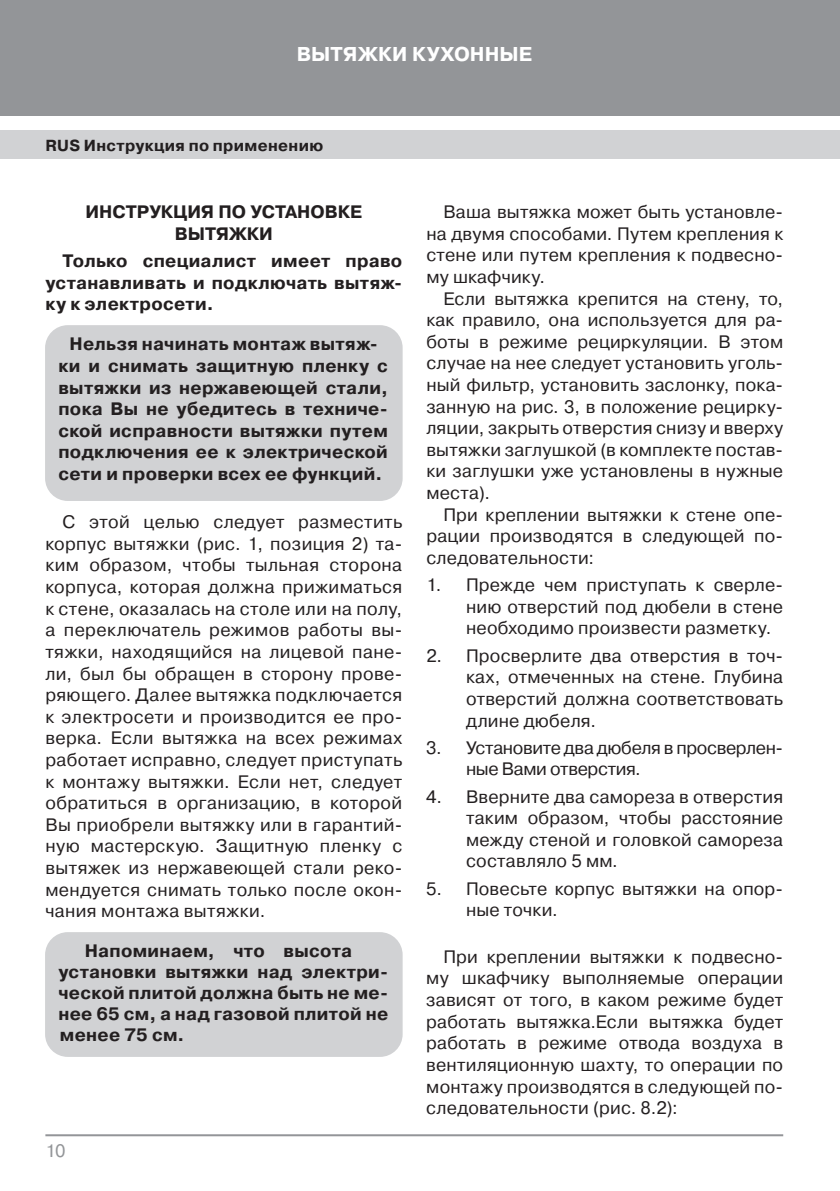
<style>
.page{position:relative;width:840px;height:1191px;background:#fff}
.page>*{position:absolute;margin:0;border:0;box-sizing:border-box;transform-origin:0 0}
.t1{font:700 20px "Pragmatica C";letter-spacing:.005em;color:#fff}
.t2{font:18px/21.6px "Pragmatica C";letter-spacing:.01em;color:#231f20;text-align:justify}
.t3{font:700 18px/21.6px "Pragmatica C";letter-spacing:.015em;color:#231f20;text-align:center}
.t4{font:18px/21.6px "Pragmatica C";letter-spacing:-.02em;color:#231f20}
.t5{font:18px "Pragmatica C";color:#939598}
.t6{font:700 16px "Pragmatica C";letter-spacing:.02em;color:#231f20}
</style>
<div class="page">
<div style="left:0;top:0;width:839px;height:116px;background:#939598"></div>
<div style="left:0;top:130px;width:839px;height:29px;background:#d1d2d4"></div>
<hr style="left:45px;top:1134px;width:737px;height:2px;background:#939598">
<div style="left:45px;top:325px;width:357px;height:176px;background:#d1d2d4;border-radius:23px"></div>
<div style="left:45px;top:932px;width:357px;height:125px;background:#d1d2d4;border-radius:23px"></div>
<p class="t1" style="left:296px;top:43px;width:237px">ВЫТЯЖКИ КУХОННЫЕ</p>
<p class="t6" style="left:45px;top:136px;width:279px">RUS Инструкция по применению</p>
<p class="t3" style="left:85px;top:201px;width:278px">ИНСТРУКЦИЯ ПО УСТАНОВКЕ<br>ВЫТЯЖКИ</p>
<p class="t3" style="left:45px;top:250px;width:358px;text-align:justify;text-indent:17px">Только специалист имеет право устанавливать и подключать вытяж&shy;ку к электросети.</p>
<p class="t3" style="left:58px;top:333px;width:331px">Нельзя начинать монтаж вытяж&shy;ки и снимать защитную пленку с вытяжки из нержавеющей стали, пока Вы не убедитесь в техниче&shy;ской исправности вытяжки путем подключения ее к электрической сети и проверки всех ее функций.</p>
<p class="t2" style="left:45px;top:511px;width:358px;text-indent:17px">С этой целью следует разместить корпус вытяжки (рис. 1, позиция 2) та&shy;ким образом, чтобы тыльная сторона корпуса, которая должна прижиматься к стене, оказалась на столе или на полу, а переключатель режимов работы вы&shy;тяжки, находящийся на лицевой пане&shy;ли, был бы обращен в сторону прове&shy;ряющего. Далее вытяжка подключается к электросети и производится ее про&shy;верка. Если вытяжка на всех режимах работает исправно, следует приступать к монтажу вытяжки. Если нет, следует обратиться в организацию, в которой Вы приобрели вытяжку или в гарантий&shy;ную мастерскую. Защитную пленку с вытяжек из нержавеющей стали реко&shy;мендуется снимать только после окон&shy;чания монтажа вытяжки.</p>
<p class="t3" style="left:58px;top:941px;width:331px;line-height:21px;text-align:left;text-indent:26px">Напоминаем, что высота установки вытяжки над электри&shy;ческой плитой должна быть не ме&shy;нее 65 см, а над газовой плитой не менее 75 см.</p>
<p class="t5" style="left:45px;top:1140px;width:22px">10</p>
<p class="t2" style="left:426px;top:201px;width:358px;text-indent:17px">Ваша вытяжка может быть установле&shy;на двумя способами. Путем крепления к стене или путем крепления к подвесно&shy;му шкафчику.</p>
<p class="t2" style="left:426px;top:288px;width:358px;text-indent:17px">Если вытяжка крепится на стену, то, как правило, она используется для ра&shy;боты в режиме рециркуляции. В этом случае на нее следует установить уголь&shy;ный фильтр, установить заслонку, пока&shy;занную на рис. 3, в положение рецирку&shy;ляции, закрыть отверстия снизу и вверху вытяжки заглушкой (в комплекте постав&shy;ки заглушки уже установлены в нужные места).</p>
<p class="t2" style="left:426px;top:504px;width:358px;text-indent:17px">При креплении вытяжки к стене опе&shy;рации производятся в следующей по&shy;следовательности:</p>
<p class="t2" style="left:466px;top:574px;width:318px;text-indent:-40px">1. Прежде чем приступать к сверле&shy;нию отверстий под дюбели в стене необходимо произвести разметку.</p>
<p class="t2" style="left:466px;top:645px;width:318px;text-indent:-40px">2. Просверлите два отверстия в точ&shy;ках, отмеченных на стене. Глубина отверстий должна соответствовать длине дюбеля.</p>
<p class="t4" style="left:466px;top:737px;width:318px;text-indent:-40px">3. Установите два дюбеля в просверлен&shy;ные Вами отверстия.</p>
<p class="t2" style="left:466px;top:785px;width:318px;text-indent:-40px">4. Вверните два самореза в отверстия таким образом, чтобы расстояние между стеной и головкой самореза составляло 5 мм.</p>
<p class="t2" style="left:466px;top:878px;width:318px;text-indent:-40px">5. Повесьте корпус вытяжки на опор&shy;ные точки.</p>
<p class="t2" style="left:426px;top:946px;width:358px;text-indent:17px">При креплении вытяжки к подвесно&shy;му шкафчику выполняемые операции зависят от того, в каком режиме будет работать вытяжка.Если вытяжка будет работать в режиме отвода воздуха в вентиляционную шахту, то операции по монтажу производятся в следующей по&shy;следовательности (рис. 8.2):</p>
</div>
